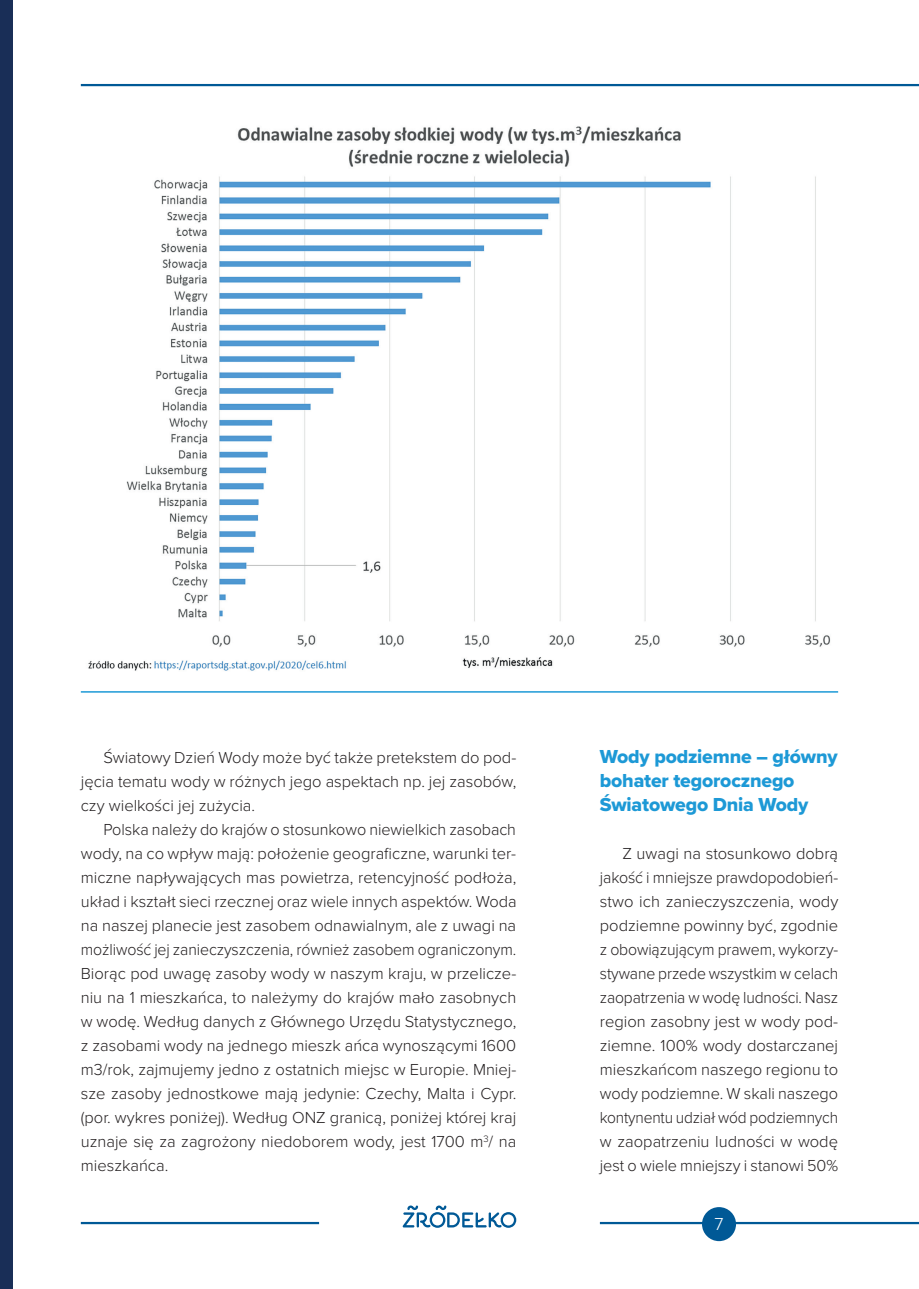
<style>
.page{position:relative;width:919px;height:1289px;background:#fff}
.page>*{position:absolute;margin:0;border:0;box-sizing:border-box;transform-origin:0 0}
.t1{font:19.5px/24px "Proxima Nova Extrabld";letter-spacing:-.01em;color:#1d99d6}
.t2{font:300 18px "Proxima Nova";color:#fff}
.t3{font:300 16.5px/24px "Proxima Nova";color:#231f20;text-align:justify}
</style>
<div class="page">
<div style="left:0;top:0;width:13px;height:1288px;background:#192e57"></div>
<img style="left:88px;top:126px;width:743px;height:545px">
<hr style="left:81px;top:84px;width:837px;height:2px;background:#005996">
<hr style="left:81px;top:1221px;width:238px;height:3px;background:#005996">
<svg style="left:402px;top:1205px;width:114px;height:22px"></svg>
<hr style="left:600px;top:1221px;width:318px;height:3px;background:#005996">
<div style="left:702px;top:1206px;width:34px;height:35px;background:#005996;border-radius:50%"></div>
<hr style="left:81px;top:691px;width:757px;height:1px;background:#1d99d6">
<p class="t3" style="left:81px;top:744px;width:437px;text-indent:23px">Światowy Dzień Wody może być także pretekstem do pod&shy;jęcia tematu wody w różnych jego aspektach np. jej zasobów, czy wielkości jej zużycia.</p>
<p class="t3" style="left:81px;top:816px;width:437px;text-indent:22px">Polska należy do krajów o stosunkowo niewielkich zasobach wody, na co wpływ mają: położenie geograficzne, warunki ter&shy;miczne napływających mas powietrza, retencyjność podłoża, układ i kształt sieci rzecznej oraz wiele innych aspektów. Woda na naszej planecie jest zasobem odnawialnym, ale z uwagi na możliwość jej zanieczyszczenia, również zasobem ograniczonym.<br>Biorąc pod uwagę zasoby wody w naszym kraju, w przelicze&shy;niu na 1 mieszkańca, to należymy do krajów mało zasobnych w wodę. Według danych z Głównego Urzędu Statystycznego, z zasobami wody na jednego mieszk ańca wynoszącymi 1600 m3/rok, zajmujemy jedno z ostatnich miejsc w Europie. Mniej&shy;sze zasoby jednostkowe mają jedynie: Czechy, Malta i Cypr. (por. wykres poniżej). Według ONZ granicą, poniżej której kraj uznaje się za zagrożony niedoborem wody, jest 1700 m<sup>3</sup>/ na mieszkańca.</p>
<p class="t1" style="left:600px;top:744px;width:239px">Wody podziemne – główny bohater tegorocznego<br>Światowego Dnia Wody</p>
<p class="t3" style="left:600px;top:840px;width:240px;text-indent:22px">Z uwagi na stosunkowo dobrą jakość i mniejsze prawdopodobień&shy;stwo ich zanieczyszczenia, wody podziemne powinny być, zgodnie z obowiązującym prawem, wykorzy&shy;stywane przede wszystkim w celach zaopatrzenia w wodę ludności. Nasz region zasobny jest w wody pod&shy;ziemne. 100% wody dostarczanej mieszkańcom naszego regionu to wody podziemne. W skali naszego kontynentu udział wód podziemnych w zaopatrzeniu ludności w wodę jest o wiele mniejszy i stanowi 50%</p>
<p class="t2" style="left:714px;top:1210px;width:11px">7</p>
</div>
